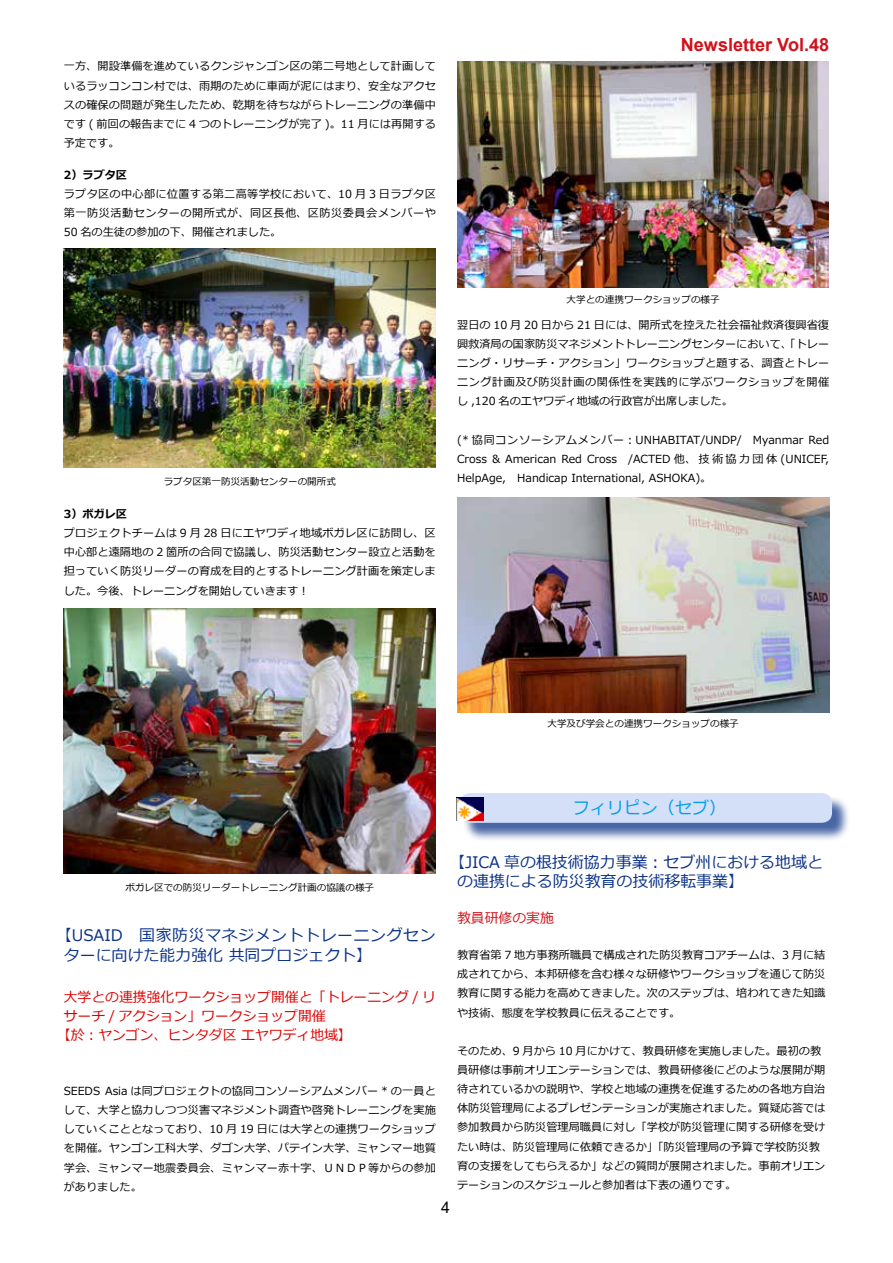
<style>
.page{position:relative;width:893px;height:1263px;background:#fff}
.page>*{position:absolute;margin:0;border:0;box-sizing:border-box;transform-origin:0 0}
.t1{font:700 18px "Arial";color:#d0121b}
.t2{font:16.95px "Meiryo";color:#00a0e9}
.t3{font:15.9px/19.6px "Meiryo";color:#0c3388}
.t4{font:15.9px "Arial";color:#000}
.t5{font:13.8px "Meiryo";color:#df0000}
.t6{font:13.8px "Meiryo";color:#d0121b}
.t7{font:11.1px/19.2px "Meiryo";color:#000;text-align:justify}
.t8{font:700 11.1px "Meiryo";color:#000}
.t9{font:9.6px "Meiryo";color:#000}
</style>
<div class="page">
<img style="left:64px;top:608px;width:371px;height:266px">
<img style="left:64px;top:249px;width:371px;height:219px">
<img style="left:457px;top:62px;width:372px;height:225px">
<img style="left:457px;top:497px;width:372px;height:215px">
<div style="left:462px;top:795px;width:388px;height:47px;background:#0c3388;opacity:.75"></div>
<div style="left:460px;top:793px;width:372px;height:30px;background:#d4dff8;border-radius:10px"></div>
<img style="left:456px;top:798px;width:27px;height:22px">
<p class="t7" style="left:64px;top:57px;width:374px">一方、開設準備を進めているクンジャンゴン区の第二号地として計画しているラッコンコン村では、雨期のために車両が泥にはまり、安全なアクセスの確保の問題が発生したため、乾期を待ちながらトレーニングの準備中です ( 前回の報告までに 4 つのトレーニングが完了 )。11 月には再開する予定です。</p>
<p class="t8" style="left:64px;top:167px;width:65px">2）ラブタ区</p>
<p class="t7" style="left:64px;top:185px;width:374px">ラプタ区の中心部に位置する第二高等学校において、10 月 3 日ラプタ区第一防災活動センターの開所式が、同区長他、区防災委員会メンバーや50 名の生徒の参加の下、開催されました。</p>
<h1 class="t1" style="left:681px;top:32px;width:150px">Newsletter Vol.48</h1>
<p class="t9" style="left:164px;top:475px;width:174px">ラプタ区第一防災活動センターの開所式</p>
<p class="t8" style="left:64px;top:506px;width:65px">3）ボガレ区</p>
<p class="t7" style="left:64px;top:524px;width:373px">プロジェクトチームは 9 月 28 日にエヤワディ地域ボガレ区に訪問し、区中心部と遠隔地の 2 箇所の合同で協議し、防災活動センター設立と活動を担っていく防災リーダーの育成を目的とするトレーニング計画を策定しました。今後、トレーニングを開始していきます！</p>
<p class="t9" style="left:567px;top:293px;width:155px">大学との連携ワークショップの様子</p>
<p class="t7" style="left:457px;top:316px;width:374px">翌日の 10 月 20 日から 21 日には、開所式を控えた社会福祉救済復興省復興救済局の国家防災マネジメントトレーニングセンターにおいて、「トレーニング・リサーチ・アクション」ワークショップと題する、調査とトレーニング計画及び防災計画の関係性を実践的に学ぶワークショップを開催し ,120 名のエヤワディ地域の行政官が出席しました。</p>
<p class="t7" style="left:457px;top:430px;width:374px">(* 協同コンソーシアムメンバー：UNHABITAT/UNDP/　Myanmar Red Cross &amp; American Red Cross　/ACTED 他、技術協力団体 (UNICEF, HelpAge,　Handicap International, ASHOKA)。</p>
<p class="t9" style="left:547px;top:717px;width:193px">大学及び学会との連携ワークショップの様子</p>
<p class="t9" style="left:125px;top:881px;width:250px">ボガレ区での防災リーダートレーニング計画の協議の様子</p>
<h3 class="t3" style="left:64px;top:926px;width:373px;text-indent:-8px">【USAID　国家防災マネジメントトレーニングセンターに向けた能力強化 共同プロジェクト】</h3>
<p class="t5" style="left:64px;top:987px;width:374px">大学との連携強化ワークショップ開催と「トレーニング / リ</p>
<p class="t5" style="left:64px;top:1006px;width:263px">サーチ / アクション」ワークショップ開催</p>
<p class="t5" style="left:57px;top:1025px;width:296px">【於：ヤンゴン、ヒンタダ区 エヤワディ地域】</p>
<p class="t7" style="left:64px;top:1082px;width:374px">SEEDS Asia は同プロジェクトの協同コンソーシアムメンバー * の一員として、大学と協力しつつ災害マネジメント調査や啓発トレーニングを実施していくこととなっており、10 月 19 日には大学との連携ワークショップを開催。ヤンゴン工科大学、ダゴン大学、パテイン大学、ミャンマー地質学会、ミャンマー地震委員会、ミャンマー赤十字、ＵＮＤＰ等からの参加がありました。</p>
<h2 class="t2" style="left:573px;top:796px;width:155px">フィリピン（セブ）</h2>
<h3 class="t3" style="left:457px;top:853px;width:367px;text-indent:-8px">【JICA 草の根技術協力事業：セブ州における地域との連携による防災教育の技術移転事業】</h3>
<p class="t6" style="left:457px;top:908px;width:98px">教員研修の実施</p>
<p class="t7" style="left:457px;top:946px;width:370px">教育省第 7 地方事務所職員で構成された防災教育コアチームは、3 月に結成されてから、本邦研修を含む様々な研修やワークショップを通じて防災教育に関する能力を高めてきました。次のステップは、培われてきた知識や技術、態度を学校教員に伝えることです。</p>
<p class="t7" style="left:457px;top:1042px;width:370px;text-align:left">そのため、9 月から 10 月にかけて、教員研修を実施しました。最初の教員研修は事前オリエンテーションでは、教員研修後にどのような展開が期待されているかの説明や、学校と地域の連携を促進するための各地方自治体防災管理局によるプレゼンテーションが実施されました。質疑応答では参加教員から防災管理局職員に対し「学校が防災管理に関する研修を受けたい時は、防災管理局に依頼できるか」「防災管理局の予算で学校防災教育の支援をしてもらえるか」などの質問が展開されました。事前オリエンテーションのスケジュールと参加者は下表の通りです。</p>
<h3 class="t4" style="left:441px;top:1196px;width:10px">4</h3>
</div>
